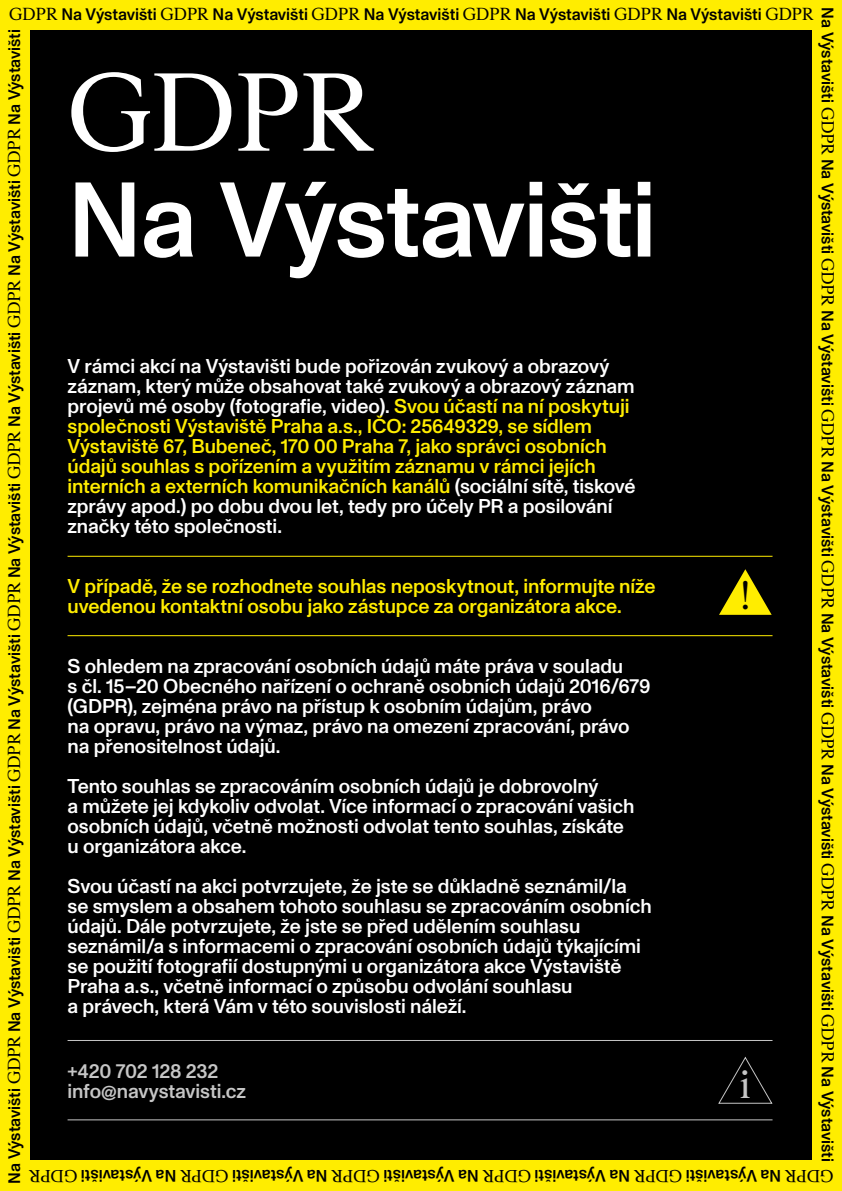
<style>
.page{position:relative;width:842px;height:1191px;background:#000}
.page>*{position:absolute;margin:0;border:0;box-sizing:border-box;transform-origin:0 0}
.t1{font:500 105.8px "ABC Monument Grotesk";letter-spacing:-.02em;color:#fff}
.t2{font:105.8px "Rhymes Regular Text";color:#fff}
.t3{font:38px "Rhymes Regular Text";color:#000}
.t4{font:38px "Rhymes Regular Text";color:#c6c6c6}
.t5{font:500 20px/20px "ABC Monument Grotesk";letter-spacing:-.005em;color:#fff}
.t6{font:500 20px/20px "ABC Monument Grotesk";letter-spacing:-.005em;color:#ffed00}
.t7{font:500 20px/20px "ABC Monument Grotesk";letter-spacing:-.01em;color:#c6c6c6}
.t8{font:500 16.7px "ABC Monument Grotesk";letter-spacing:-.005em;color:#000}
.s1{font-family:"Rhymes Regular Text";font-weight:400}
.s2{color:#ffed00}
</style>
<div class="page">
<hr style="left:68px;top:1040px;width:704px;height:1px;background:#c6c6c6">
<hr style="left:68px;top:556px;width:704px;height:1px;background:#ffed00">
<hr style="left:68px;top:635px;width:704px;height:1px;background:#ffed00">
<hr style="left:68px;top:1119px;width:704px;height:1px;background:#c6c6c6">
<svg style="left:719px;top:569px;width:53px;height:46px"></svg>
<svg style="left:718px;top:1056px;width:55px;height:48px"></svg>
<div style="left:0;top:0;width:842px;height:30px;background:#ffed00"></div>
<div style="left:0;top:1160px;width:842px;height:31px;background:#ffed00"></div>
<div style="left:812px;top:0;width:30px;height:1191px;background:#ffed00"></div>
<div style="left:0;top:0;width:30px;height:1191px;background:#ffed00"></div>
<p class="t8" style="left:9px;top:5px;width:806px"><span class="s1">GDPR</span> Na Výstavišti <span class="s1">GDPR</span> Na Výstavišti <span class="s1">GDPR</span> Na Výstavišti <span class="s1">GDPR</span> Na Výstavišti <span class="s1">GDPR</span> Na Výstavišti <span class="s1">GDPR</span></p>
<p class="t8" style="left:837px;top:7px;width:1155px;rotate:90deg">Na Výstavišti <span class="s1">GDPR</span> Na Výstavišti <span class="s1">GDPR</span> Na Výstavišti <span class="s1">GDPR</span> Na Výstavišti <span class="s1">GDPR</span> Na Výstavišti <span class="s1">GDPR</span> Na Výstavišti <span class="s1">GDPR</span> Na Výstavišti <span class="s1">GDPR</span> Na Výstavišti</p>
<p class="t8" style="left:5px;top:1183px;width:1155px;rotate:-90deg">Na Výstavišti <span class="s1">GDPR</span> Na Výstavišti <span class="s1">GDPR</span> Na Výstavišti <span class="s1">GDPR</span> Na Výstavišti <span class="s1">GDPR</span> Na Výstavišti <span class="s1">GDPR</span> Na Výstavišti <span class="s1">GDPR</span> Na Výstavišti <span class="s1">GDPR</span> Na Výstavišti</p>
<h1 class="t2" style="left:68px;top:52px;width:307px">GDPR</h1>
<h1 class="t1" style="left:68px;top:158px;width:591px">Na Výstavišti</h1>
<p class="t5" style="left:68px;top:356px;width:570px">V rámci akcí na Výstavišti bude pořizován zvukový a obrazový záznam, který může obsahovat také zvukový a obrazový záznam projevů mé osoby (fotografie, video). <span class="s2">Svou účastí na ní poskytuji společnosti Výstaviště Praha a.s., IČO: 25649329, se sídlem Výstaviště 67, Bubeneč, 170 00 Praha 7, jako správci osobních údajů souhlas s pořízením a využitím záznamu v rámci jejích interních a externích komunikačních kanálů</span> (sociální sítě, tiskové zprávy apod.) po dobu dvou let, tedy pro účely PR a posilování značky této společnosti.</p>
<p class="t6" style="left:68px;top:576px;width:590px">V případě, že se rozhodnete souhlas neposkytnout, informujte níže uvedenou kontaktní osobu jako zástupce za organizátora akce.</p>
<h2 class="t3" style="left:740px;top:574px;width:12px">!</h2>
<p class="t5" style="left:68px;top:656px;width:585px">S ohledem na zpracování osobních údajů máte práva v souladu<br>s čl. 15–20 Obecného nařízení o ochraně osobních údajů 2016/679 (GDPR), zejména právo na přístup k osobním údajům, právo<br>na opravu, právo na výmaz, právo na omezení zpracování, právo na přenositelnost údajů.</p>
<p class="t5" style="left:68px;top:776px;width:568px">Tento souhlas se zpracováním osobních údajů je dobrovolný<br>a můžete jej kdykoliv odvolat. Více informací o zpracování vašich osobních údajů, včetně možnosti odvolat tento souhlas, získáte u organizátora akce.</p>
<p class="t5" style="left:68px;top:876px;width:586px">Svou účastí na akci potvrzujete, že jste se důkladně seznámil/la se smyslem a obsahem tohoto souhlasu se zpracováním osobních údajů. Dále potvrzujete, že jste se před udělením souhlasu seznámil/a s informacemi o zpracování osobních údajů týkajícími se použití fotografií dostupnými u organizátora akce Výstaviště Praha a.s., včetně informací o způsobu odvolání souhlasu<br>a právech, která Vám v této souvislosti náleží.</p>
<p class="t7" style="left:68px;top:1061px;width:180px">+420 702 128 232 info@navystavisti.cz</p>
<h2 class="t4" style="left:740px;top:1062px;width:12px">i</h2>
<p class="t8" style="left:833px;top:1185px;width:806px;rotate:-180deg"><span class="s1">GDPR</span> Na Výstavišti <span class="s1">GDPR</span> Na Výstavišti <span class="s1">GDPR</span> Na Výstavišti <span class="s1">GDPR</span> Na Výstavišti <span class="s1">GDPR</span> Na Výstavišti <span class="s1">GDPR</span></p>
</div>
